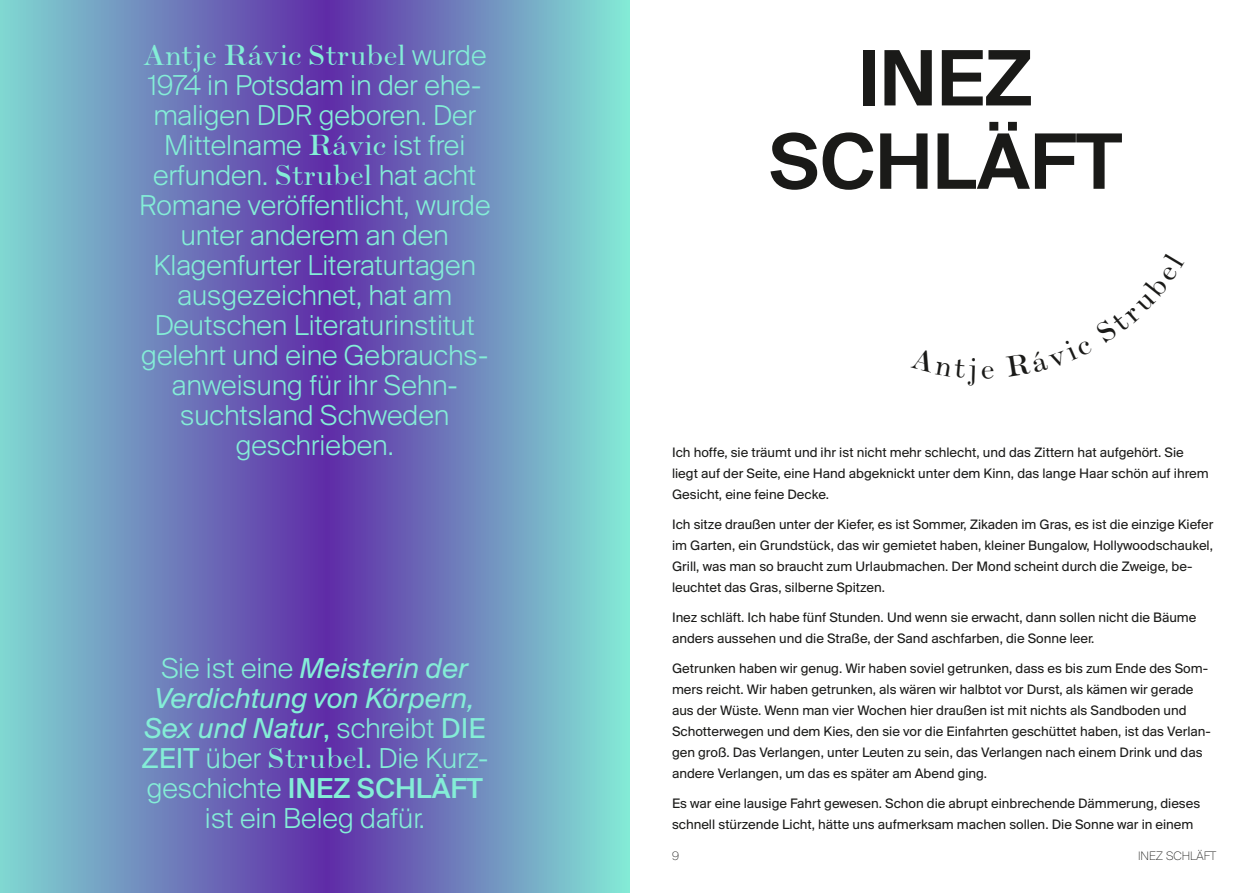
<style>
.page{position:relative;width:1259px;height:893px;background:#fff}
.page>*{position:absolute;margin:0;border:0;box-sizing:border-box;transform-origin:0 0}
.t1{font:83.4px/83.4px "Suisse BP Intl Antique";color:#1a1a18;text-align:center}
.t2{font:300 30px/30px "Suisse BP Intl";letter-spacing:-.005em;color:#84eed7;text-align:center}
.t3{font:30px "Scotch Roman";letter-spacing:-.005em;color:#84eed7}
.t4{font:14.25px/21px "Suisse BP Intl";color:#1a1a18}
.t5{font:100 12.75px "Suisse BP Intl";color:#1a1a18}
.s1{font-family:"Suisse BP Intl";font-weight:300}
.s2{font-family:"Scotch Roman";font-weight:400}
.s3{font-weight:400;font-style:italic}
.s4{font-weight:400}
.s5{font-weight:500}
</style>
<div class="page">
<hr style="left:629px;top:0;width:1px;height:893px;background:#1a1a18">
<svg style="left:0;top:0;width:629px;height:893px;background:#7086bd"></svg>
<h2 class="t3" style="left:143px;top:38px;width:345px">Antje Rávic Strubel <span class="s1">wurde</span></h2>
<p class="t2" style="left:139px;top:70px;width:353px">1974 in Potsdam in der ehe&shy;maligen DDR geboren. Der<br>Mittelname <span class="s2">Rávic</span> ist frei erfunden. <span class="s2">Strubel</span> hat acht<br>Romane veröffentlicht, wurde unter anderem an den<br>Klagenfurter Literaturtagen ausgezeichnet, hat am<br>Deutschen Literaturinstitut gelehrt und eine Gebrauchs&shy;anweisung für ihr Sehn&shy;suchtsland Schweden geschrieben.</p>
<h2 class="t2" style="left:141px;top:652px;width:348px">Sie ist eine <span class="s3">Meisterin der<br>Verdichtung von Körpern,<br>Sex und Natur</span><span class="s4">,</span> schreibt <span class="s4">DIE<br>ZEIT</span> über <span class="s2">Strubel</span><span class="s4">.</span> Die Kurz&shy;geschichte <span class="s5">INEZ SCHLÄFT </span>ist ein Beleg dafür.</h2>
<h1 class="t1" style="left:769px;top:35px;width:355px">INEZ<br>SCHLÄFT</h1>
<p class="t4" style="left:672px;top:442px;width:538px">Ich hoffe, sie träumt und ihr ist nicht mehr schlecht, und das Zittern hat aufgehört. Sie liegt auf der Seite, eine Hand abgeknickt unter dem Kinn, das lange Haar schön auf ihrem<br>Gesicht, eine feine Decke.</p>
<p class="t4" style="left:672px;top:514px;width:543px">Ich sitze draußen unter der Kiefer, es ist Sommer, Zikaden im Gras, es ist die einzige Kiefer im Garten, ein Grundstück, das wir gemietet haben, kleiner Bungalow, Hollywoodschaukel, Grill, was man so braucht zum Urlaubmachen. Der Mond scheint durch die Zweige, be&shy;leuchtet das Gras, silberne Spitzen.</p>
<p class="t4" style="left:672px;top:607px;width:526px">Inez schläft. Ich habe fünf Stunden. Und wenn sie erwacht, dann sollen nicht die Bäume anders aussehen und die Straße, der Sand aschfarben, die Sonne leer.</p>
<p class="t4" style="left:672px;top:658px;width:540px">Getrunken haben wir genug. Wir haben soviel getrunken, dass es bis zum Ende des Som&shy;mers reicht. Wir haben getrunken, als wären wir halbtot vor Durst, als kämen wir gerade aus der Wüste. Wenn man vier Wochen hier draußen ist mit nichts als Sandboden und Schotterwegen und dem Kies, den sie vor die Einfahrten geschüttet haben, ist das Verlan&shy;gen groß. Das Verlangen, unter Leuten zu sein, das Verlangen nach einem Drink und das andere Verlangen, um das es später am Abend ging.</p>
<p class="t4" style="left:672px;top:793px;width:530px">Es war eine lausige Fahrt gewesen. Schon die abrupt einbrechende Dämmerung, dieses schnell stürzende Licht, hätte uns aufmerksam machen sollen. Die Sonne war in einem</p>
<p class="t5" style="left:672px;top:848px;width:8px">9</p>
<p class="t5" style="left:1138px;top:848px;width:80px">INEZ SCHLÄFT</p>
</div>
